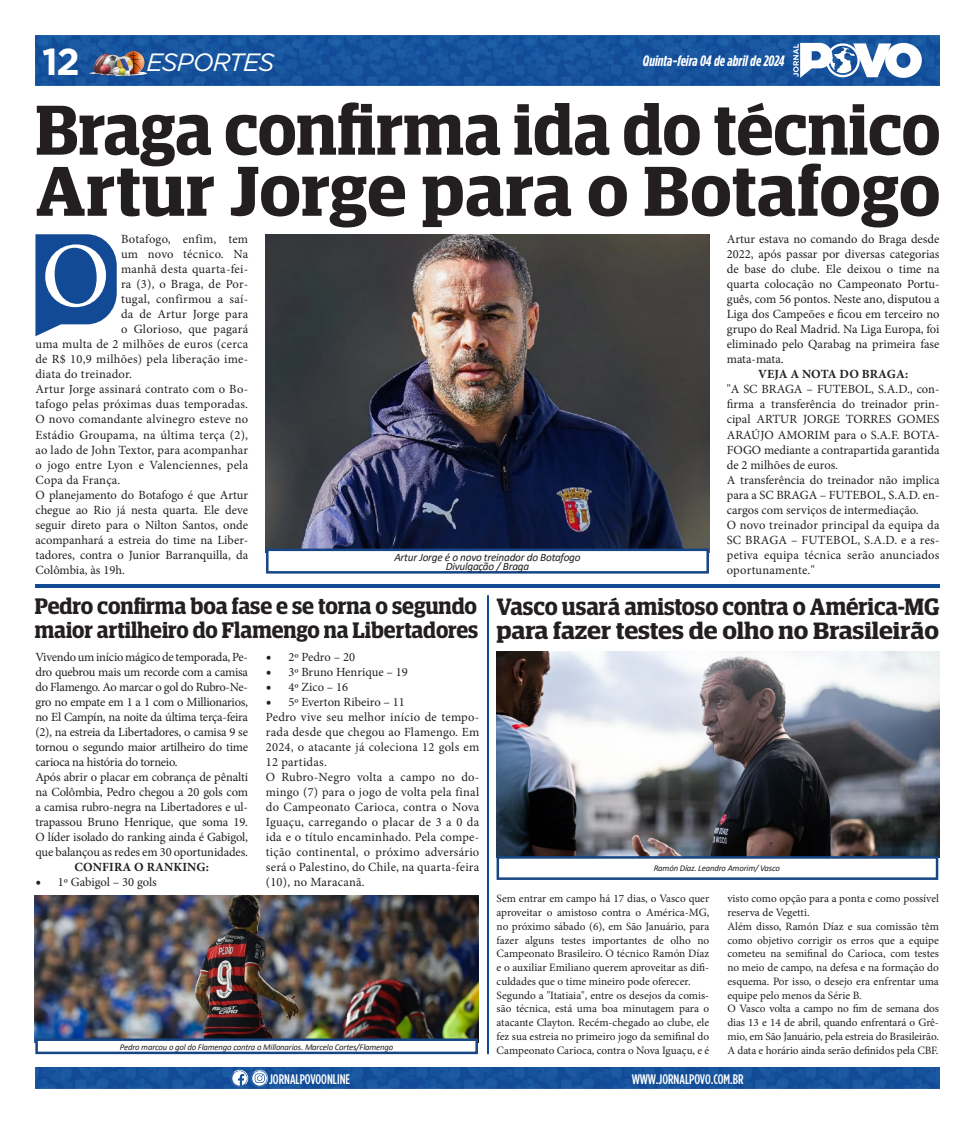
<style>
.page{position:relative;width:975px;height:1124px;background:#fff}
.page>*{position:absolute;margin:0;border:0;box-sizing:border-box;transform-origin:0 0}
.t1{font:92.12px "Minion Pro";color:#fff}
.t2{font:600 70.5px/61px "Guardian Egyptian Display";color:#231f20}
.t3{font:700 37.5px "Gotham";color:#fff}
.t4{font:italic 25px "Gotham";letter-spacing:-.04em;color:#fff}
.t5{font:600 23.75px/24.1px "Guardian Egyptian Display";letter-spacing:-.005em;color:#231f20}
.t6{font:600 22.5px/23.4px "Guardian Egyptian Display";color:#231f20}
.t7{font:italic 700 15px "Gotham Cond";color:#fff}
.t8{font:500 13.88px "Gotham Cond";color:#fff}
.t9{font:12.5px/15px "Minion Pro";letter-spacing:.01em;color:#231f20;text-align:justify}
.t10{font:700 12.5px "Minion Pro";letter-spacing:.01em;color:#231f20}
.t11{font:11.25px/13.8px "Minion Pro";letter-spacing:-.005em;color:#231f20;text-align:justify}
.t12{font:italic 11.25px "Calibri";letter-spacing:-.02em;color:#231f20}
.t13{font:italic 8.75px "Calibri";letter-spacing:-.02em;color:#231f20}
.s1{font-size:15px}
</style>
<div class="page">
<div style="left:35px;top:1067px;width:904px;height:21px;background:#17529d"></div>
<img style="left:35px;top:35px;width:904px;height:50px">
<svg style="left:793px;top:42px;width:128px;height:37px"></svg>
<svg style="left:230px;top:1068px;width:39px;height:18px"></svg>
<img style="left:89px;top:51px;width:58px;height:25px">
<img style="left:266px;top:234px;width:443px;height:314px">
<div style="left:266px;top:548px;width:443px;height:25px;background:#fff;border:2px solid #174685"></div>
<hr style="left:35px;top:584px;width:904px;height:4px;background:#124a96">
<svg style="left:35px;top:234px;width:82px;height:102px;background:#3666a6"></svg>
<img style="left:496px;top:652px;width:443px;height:205px">
<img style="left:35px;top:895px;width:443px;height:143px">
<div style="left:496px;top:856px;width:442px;height:23px;background:#fff;border:2px solid #174685"></div>
<div style="left:35px;top:1038px;width:443px;height:15px;background:#fff;border:2px solid #174685"></div>
<div style="left:487px;top:595px;width:2px;height:458px;border:1px solid #124a96"></div>
<h3 class="t3" style="left:42px;top:37px;width:39px">12</h3>
<p class="t7" style="left:643px;top:52px;width:143px">Quinta-feira 04 de abril de 2024</p>
<h3 class="t4" style="left:147px;top:47px;width:129px">ESPORTES</h3>
<p class="t2" style="left:35px;top:99px;width:906px">Braga confirma ida do técnico<br>Artur Jorge para o Botafogo</p>
<p class="t9" style="left:121px;top:232px;width:129px">Botafogo, enfim, tem</p>
<p class="t9" style="left:121px;top:247px;width:129px">um novo técnico. Na</p>
<p class="t9" style="left:121px;top:262px;width:129px">manhã desta quarta-fei-</p>
<p class="t9" style="left:121px;top:277px;width:129px">ra (3), o Braga, de Por-</p>
<p class="t9" style="left:121px;top:292px;width:129px">tugal, confirmou a saí-</p>
<p class="t9" style="left:121px;top:307px;width:129px">da de Artur Jorge para</p>
<p class="t9" style="left:121px;top:322px;width:129px">o Glorioso, que pagará</p>
<p class="t9" style="left:35px;top:337px;width:214px">uma multa de 2 milhões de euros (cerca</p>
<p class="t9" style="left:35px;top:352px;width:214px">de R$ 10,9 milhões) pela liberação ime-</p>
<p class="t9" style="left:35px;top:367px;width:98px">diata do treinador.</p>
<p class="t9" style="left:35px;top:382px;width:214px">Artur Jorge assinará contrato com o Bo&shy;tafogo pelas próximas duas temporadas.<br>O novo comandante alvinegro esteve no Estádio Groupama, na última terça (2), ao lado de John Textor, para acompanhar o jogo entre Lyon e Valenciennes, pela Copa da França.</p>
<p class="t9" style="left:35px;top:487px;width:214px">O planejamento do Botafogo é que Artur chegue ao Rio já nesta quarta. Ele deve seguir direto para o Nilton Santos, onde acompanhará a estreia do time na Liber&shy;tadores, contra o Junior Barranquilla, da Colômbia, às 19h.</p>
<p class="t1" style="left:41px;top:214px;width:70px">O</p>
<p class="t9" style="left:726px;top:232px;width:214px">Artur estava no comando do Braga desde 2022, após passar por diversas categorias de base do clube. Ele deixou o time na quarta colocação no Campeonato Portu&shy;guês, com 56 pontos. Neste ano, disputou a Liga dos Campeões e ficou em terceiro no grupo do Real Madrid. Na Liga Europa, foi eliminado pelo Qarabag na primeira fase mata-mata.</p>
<p class="t10" style="left:758px;top:365px;width:151px">VEJA A NOTA DO BRAGA:</p>
<p class="t9" style="left:726px;top:382px;width:214px">"A SC BRAGA – FUTEBOL, S.A.D., con&shy;firma a transferência do treinador prin&shy;cipal ARTUR JORGE TORRES GOMES ARAÚJO AMORIM para o S.A.F. BOTA-FOGO mediante a contrapartida garantida de 2 milhões de euros.</p>
<p class="t9" style="left:726px;top:472px;width:214px">A transferência do treinador não implica para a SC BRAGA – FUTEBOL, S.A.D. en&shy;cargos com serviços de intermediação.</p>
<p class="t9" style="left:726px;top:517px;width:214px">O novo treinador principal da equipa da SC BRAGA – FUTEBOL, S.A.D. e a res&shy;petiva equipa técnica serão anunciados oportunamente."</p>
<p class="t12" style="left:394px;top:549px;width:188px">Artur Jorge é o novo treinador do Botafogo</p>
<p class="t12" style="left:445px;top:558px;width:85px">Divulgação / Braga</p>
<p class="t6" style="left:35px;top:594px;width:445px">Pedro confirma boa fase e se torna o segundo maior artilheiro do Flamengo na Libertadores</p>
<p class="t9" style="left:35px;top:649px;width:214px">Vivendo um início mágico de temporada, Pe&shy;dro quebrou mais um recorde com a camisa do Flamengo. Ao marcar o gol do Rubro-Ne&shy;gro no empate em 1 a 1 com o Millionarios, no El Campín, na noite da última terça-feira (2), na estreia da Libertadores, o camisa 9 se tornou o segundo maior artilheiro do time carioca na história do torneio.</p>
<p class="t9" style="left:35px;top:769px;width:214px">Após abrir o placar em cobrança de pênalti na Colômbia, Pedro chegou a 20 gols com a camisa rubro-negra na Libertadores e ul&shy;trapassou Bruno Henrique, que soma 19.<br>O líder isolado do ranking ainda é Gabigol, que balançou as redes em 30 oportunidades.</p>
<p class="t10" style="left:75px;top:858px;width:136px">CONFIRA O RANKING:</p>
<p class="t9" style="left:35px;top:874px;width:123px"><span class="s1">•</span> 1º Gabigol – 30 gols</p>
<p class="t9" style="left:266px;top:649px;width:91px"><span class="s1">•</span> 2º Pedro – 20</p>
<p class="t9" style="left:266px;top:664px;width:144px"><span class="s1">•</span> 3º Bruno Henrique – 19</p>
<p class="t9" style="left:266px;top:679px;width:84px"><span class="s1">•</span> 4º Zico – 16</p>
<p class="t9" style="left:266px;top:694px;width:141px"><span class="s1">•</span> 5º Everton Ribeiro – 11</p>
<p class="t9" style="left:266px;top:709px;width:215px">Pedro vive seu melhor início de tempo&shy;rada desde que chegou ao Flamengo. Em 2024, o atacante já coleciona 12 gols em 12 partidas.</p>
<p class="t9" style="left:266px;top:769px;width:215px">O Rubro-Negro volta a campo no do&shy;mingo (7) para o jogo de volta pela final do Campeonato Carioca, contra o Nova Iguaçu, carregando o placar de 3 a 0 da ida e o título encaminhado. Pela compe&shy;tição continental, o próximo adversário será o Palestino, do Chile, na quarta-feira (10), no Maracanã.</p>
<p class="t13" style="left:120px;top:1040px;width:275px">Pedro marcou o gol do Flamengo contra o Millonarios. Marcelo Cortes/Flamengo</p>
<p class="t5" style="left:496px;top:594px;width:445px">Vasco usará amistoso contra o América-MG para fazer testes de olho no Brasileirão</p>
<p class="t13" style="left:653px;top:861px;width:128px">Ramón Díaz. Leandro Amorim/ Vasco</p>
<p class="t11" style="left:496px;top:891px;width:214px">Sem entrar em campo há 17 dias, o Vasco quer aproveitar o amistoso contra o América-MG, no próximo sábado (6), em São Januário, para fazer alguns testes importantes de olho no Campeonato Brasileiro. O técnico Ramón Díaz e o auxiliar Emiliano querem aproveitar as difi&shy;culdades que o time mineiro pode oferecer.</p>
<p class="t11" style="left:496px;top:987px;width:214px">Segundo a "Itatiaia", entre os desejos da comis&shy;são técnica, está uma boa minutagem para o atacante Clayton. Recém-chegado ao clube, ele fez sua estreia no primeiro jogo da semifinal do Campeonato Carioca, contra o Nova Iguaçu, e é</p>
<p class="t11" style="left:727px;top:891px;width:213px">visto como opção para a ponta e como possível reserva de Vegetti.</p>
<p class="t11" style="left:727px;top:919px;width:213px">Além disso, Ramón Díaz e sua comissão têm como objetivo corrigir os erros que a equipe cometeu na semifinal do Carioca, com testes no meio de campo, na defesa e na formação do esquema. Por isso, o desejo era enfrentar uma equipe pelo menos da Série B.</p>
<p class="t11" style="left:727px;top:1001px;width:213px">O Vasco volta a campo no fim de semana dos dias 13 e 14 de abril, quando enfrentará o Grê&shy;mio, em São Januário, pela estreia do Brasileirão.<br>A data e horário ainda serão definidos pela CBF.</p>
<p class="t8" style="left:269px;top:1070px;width:83px">JORNALPOVOONLINE</p>
<p class="t8" style="left:631px;top:1070px;width:113px">WWW.JORNALPOVO.COM.BR</p>
</div>
